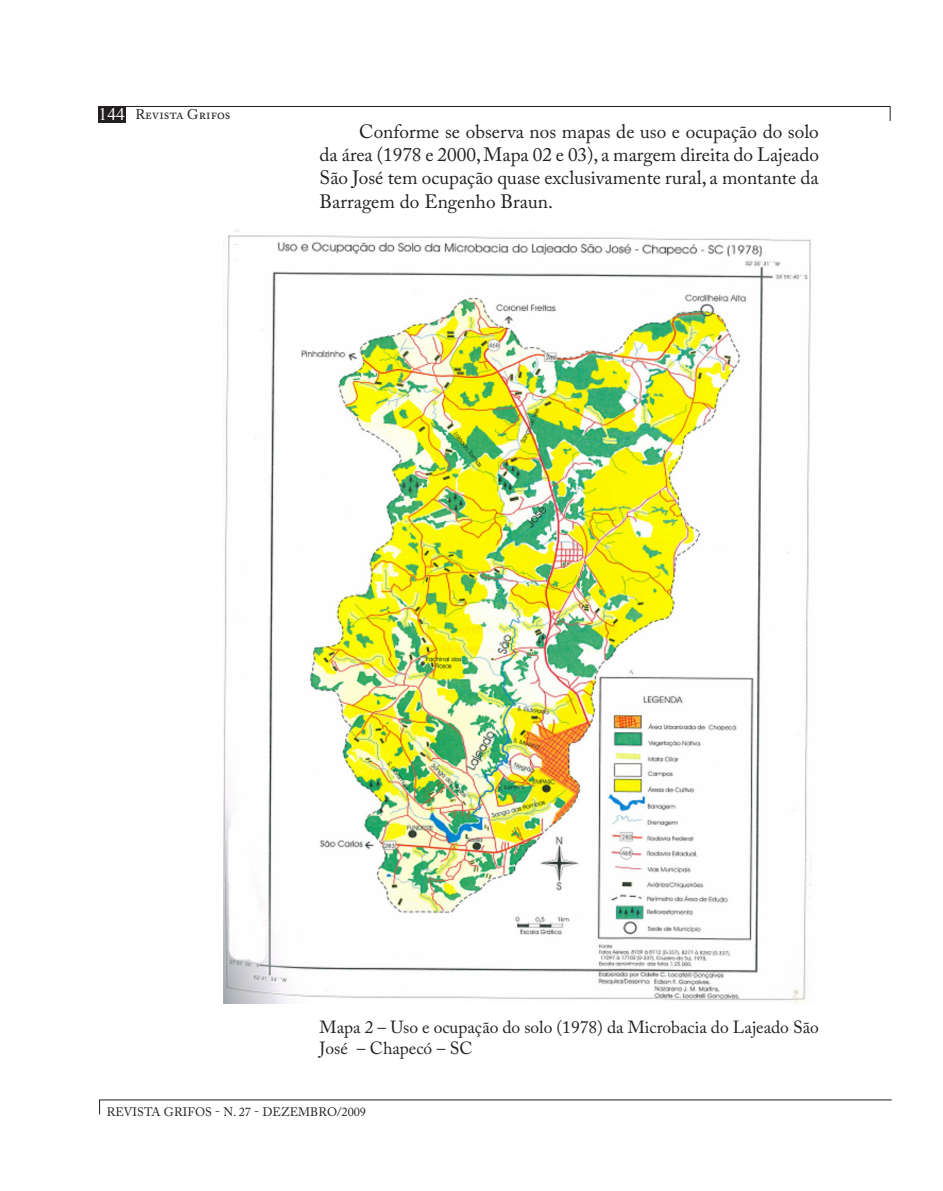
<style>
.page{position:relative;width:943px;height:1191px;background:#fff}
.page>*{position:absolute;margin:0;border:0;box-sizing:border-box;transform-origin:0 0}
.t1{font:19.25px/23.1px "Adobe Caslon Pro";color:#231f20;text-align:justify}
.t2{font:17.5px/21px "Adobe Caslon Pro";color:#231f20}
.t3{font:14px "Adobe Caslon Pro";color:#231f20}
.t4{font:12.25px "Adobe Caslon Pro";letter-spacing:.01em;color:#231f20}
.s1{font-family:"Times New Roman";font-size:17.5px;color:#fff}
</style>
<div class="page">
<div style="left:98px;top:106px;width:27px;height:17px;background:#231f20"></div>
<hr style="left:98px;top:106px;width:792px;height:1px;background:#231f20">
<svg style="left:889px;top:107px;width:1px;height:14px"></svg>
<hr style="left:100px;top:1099px;width:791px;height:1px;background:#231f20">
<svg style="left:99px;top:1099px;width:1px;height:15px"></svg>
<img style="left:224px;top:230px;width:588px;height:773px">
<p class="t3" style="left:99px;top:106px;width:133px"><span class="s1">144</span> Revista Grifos</p>
<p class="t1" style="left:319px;top:120px;width:501px;text-indent:40px">Conforme se observa nos mapas de uso e ocupação do solo da área (1978 e 2000, Mapa 02 e 03), a margem direita do Lajeado São José tem ocupação quase exclusivamente rural, a montante da Barragem do Engenho Braun.</p>
<p class="t2" style="left:319px;top:1016px;width:501px">Mapa 2 – Uso e ocupação do solo (1978) da Microbacia do Lajeado São<br>José – Chapecó – SC</p>
<p class="t4" style="left:107px;top:1104px;width:261px">REVISTA GRIFOS - n . 27 - DEZEMBRO/2009</p>
</div>
